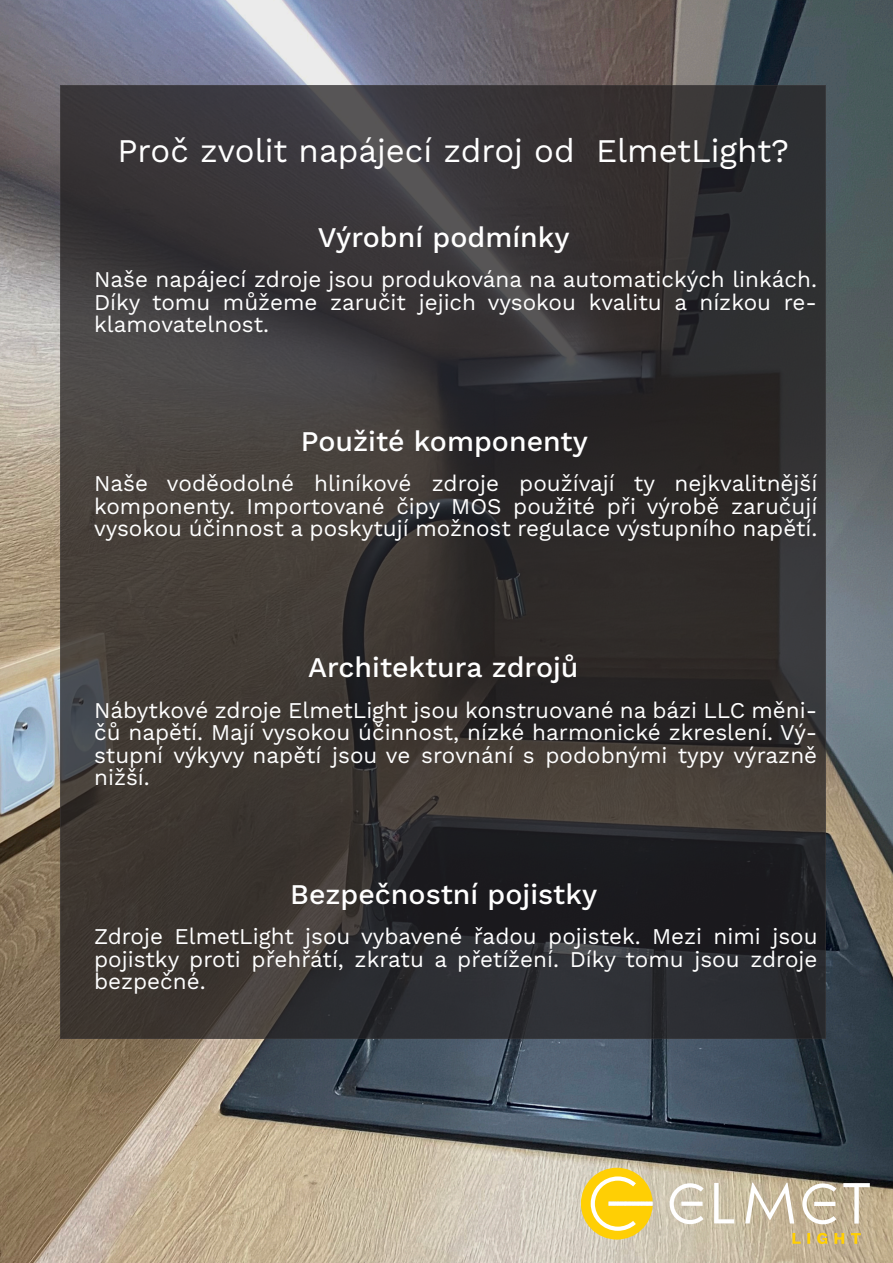
<style>
.page{position:relative;width:893px;height:1263px;background:#fff}
.page>*{position:absolute;margin:0;border:0;box-sizing:border-box;transform-origin:0 0}
.t1{font:33px "Work Sans";color:#fff}
.t2{font:500 28.5px "Work Sans";color:#fff}
.t3{font:22.5px/22.5px "Work Sans";color:#fff;text-align:justify}
</style>
<div class="page">
<img style="left:0;top:0;width:893px;height:1263px">
<svg style="left:792px;top:1233px;width:9px;height:11px"></svg>
<svg style="left:807px;top:1233px;width:3px;height:11px"></svg>
<svg style="left:817px;top:1233px;width:10px;height:11px"></svg>
<svg style="left:834px;top:1233px;width:10px;height:11px"></svg>
<svg style="left:851px;top:1233px;width:10px;height:11px"></svg>
<svg style="left:670px;top:1183px;width:34px;height:41px"></svg>
<div style="left:681px;top:1201px;width:22px;height:5px;background:#fff"></div>
<svg style="left:802px;top:1183px;width:34px;height:41px"></svg>
<hr style="left:814px;top:1202px;width:21px;height:4px;background:#fff">
<svg style="left:714px;top:1183px;width:20px;height:40px"></svg>
<svg style="left:745px;top:1182px;width:49px;height:41px"></svg>
<svg style="left:843px;top:1183px;width:27px;height:40px"></svg>
<div style="left:581px;top:1168px;width:72px;height:71px;background:#ffcf04;border-radius:35px"></div>
<svg style="left:591px;top:1176px;width:62px;height:55px"></svg>
<div style="left:60px;top:85px;width:765px;height:954px;background:#242122;opacity:.75"></div>
<h1 class="t1" style="left:117px;top:132px;width:673px">Proč zvolit napájecí zdroj od ElmetLight?</h1>
<p class="t2" style="left:318px;top:220px;width:253px">Výrobní podmínky</p>
<p class="t3" style="left:94px;top:268px;width:724px">Naše napájecí zdroje jsou produkována na automatických linkách.<br>Díky tomu můžeme zaručit jejich vysokou kvalitu a nízkou re‐ klamovatelnost.</p>
<p class="t2" style="left:301px;top:424px;width:288px">Použité komponenty</p>
<p class="t3" style="left:94px;top:472px;width:725px">Naše voděodolné hliníkové zdroje používají ty nejkvalitnější komponenty. Importované čipy MOS použité při výrobě zaručují vysokou účinnost a poskytují možnost regulace výstupního napětí.</p>
<p class="t2" style="left:308px;top:651px;width:272px">Architektura zdrojů</p>
<p class="t3" style="left:94px;top:699px;width:725px">Nábytkové zdroje ElmetLight jsou konstruované na bázi LLC měni‐ čů napětí. Mají vysokou účinnost, nízké harmonické zkreslení. Vý‐ stupní výkyvy napětí jsou ve srovnání s podobnými typy výrazně nižší.</p>
<p class="t2" style="left:290px;top:877px;width:308px">Bezpečnostní pojistky</p>
<p class="t3" style="left:94px;top:925px;width:725px">Zdroje ElmetLight jsou vybavené řadou pojistek. Mezi nimi jsou pojistky proti přehřátí, zkratu a přetížení. Díky tomu jsou zdroje bezpečné.</p>
</div>
